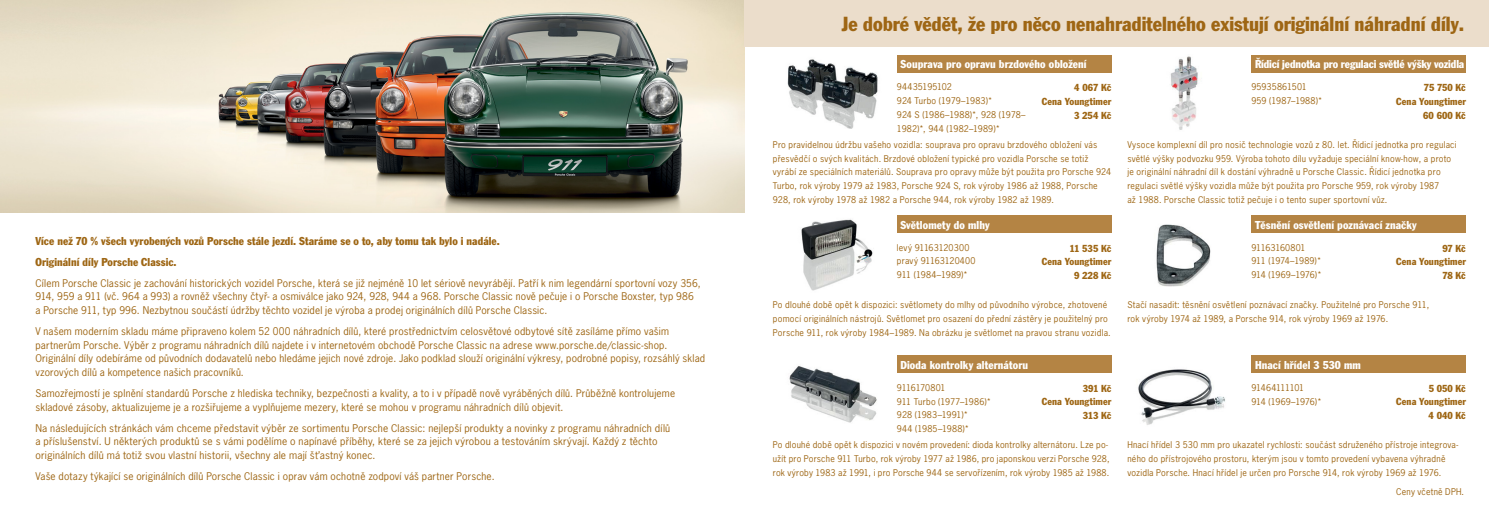
<style>
.page{position:relative;width:1489px;height:514px;background:#fff}
.page>*{position:absolute;margin:0;border:0;box-sizing:border-box;transform-origin:0 0}
.t1{font:condensed 20px "Porsche Franklin Gothic";color:#9e6614}
.produkt{font:condensed 11.25px "Porsche Franklin Gothic";letter-spacing:.01em;color:#fff}
.nadpis{font:condensed 11.25px "Porsche Franklin Gothic";letter-spacing:.005em;color:#9e6614}
.produkt-2{font:condensed 11.25px "Porsche Franklin Gothic";letter-spacing:-.01em;color:#fff}
.t2{font:10px/13.8px "Porsche News Gothic";letter-spacing:.02em;color:#9e6614}
.ceny{font:condensed 10px "Porsche Franklin Gothic";letter-spacing:.01em;color:#9e6614}
.Popisky{font:8.75px/13.8px "Porsche News Gothic";letter-spacing:.025em;color:#9e6614}
.Popisky-2{font:8.75px "Porsche News Gothic";letter-spacing:.005em;color:#9e6614}
.Popisky-3{font:8.75px "Porsche News Gothic";letter-spacing:-.025em;color:#9e6614}
.Popisky-4{font:8.75px "Porsche News Gothic";letter-spacing:-.01em;color:#9e6614}
.Popisky-5{font:8.75px "Porsche News Gothic";letter-spacing:-.005em;color:#9e6614}
.Popisky-6{font:8.75px "Porsche News Gothic";letter-spacing:-.03em;color:#9e6614}
.Popisky-7{font:8.75px "Porsche News Gothic";letter-spacing:-.045em;color:#9e6614}
</style>
<div class="page">
<img style="left:0;top:0;width:744px;height:213px">
<div style="left:744px;top:0;width:744px;height:46px;background:#ebddcb"></div>
<img style="left:787px;top:59px;width:91px;height:70px">
<div style="left:896px;top:55px;width:215px;height:18px;background:#b48444"></div>
<img style="left:1170px;top:56px;width:28px;height:74px">
<div style="left:1251px;top:55px;width:214px;height:18px;background:#b48444"></div>
<img style="left:801px;top:219px;width:72px;height:72px">
<div style="left:896px;top:215px;width:215px;height:18px;background:#b48444"></div>
<img style="left:1156px;top:224px;width:55px;height:63px">
<div style="left:1251px;top:215px;width:214px;height:18px;background:#b48444"></div>
<img style="left:789px;top:366px;width:88px;height:57px">
<div style="left:896px;top:355px;width:215px;height:18px;background:#b48444"></div>
<img style="left:1138px;top:369px;width:87px;height:56px">
<div style="left:1251px;top:355px;width:214px;height:18px;background:#b48444"></div>
<p class="nadpis" style="left:35px;top:234px;width:466px">Více než 70 % všech vyrobených vozů Porsche stále jezdí. Staráme se o to, aby tomu tak bylo i nadále.</p>
<p class="nadpis" style="left:35px;top:255px;width:143px">Originální díly Porsche Classic.</p>
<p class="t2" style="left:35px;top:276px;width:666px">Cílem Porsche Classic je zachování historických vozidel Porsche, která se již nejméně 10 let sériově nevyrábějí. Patří k nim legendární sportovní vozy 356,<br>914, 959 a 911 (vč. 964 a 993) a rovněž všechny čtyř- a osmiválce jako 924, 928, 944 a 968. Porsche Classic nově pečuje i o Porsche Boxster, typ 986 a Porsche 911, typ 996. Nezbytnou součástí údržby těchto vozidel je výroba a prodej originálních dílů Porsche Classic.</p>
<p class="t2" style="left:35px;top:324px;width:671px">V našem moderním skladu máme připraveno kolem 52 000 náhradních dílů, které prostřednictvím celosvětové odbytové sítě zasíláme přímo vašim partnerům Porsche. Výběr z programu náhradních dílů najdete i v internetovém obchodě Porsche Classic na adrese www.porsche.de/classic-shop.<br>Originální díly odebíráme od původních dodavatelů nebo hledáme jejich nové zdroje. Jako podklad slouží originální výkresy, podrobné popisy, rozsáhlý sklad vzorových dílů a kompetence našich pracovníků.</p>
<p class="t2" style="left:35px;top:386px;width:641px">Samozřejmostí je splnění standardů Porsche z hlediska techniky, bezpečnosti a kvality, a to i v případě nově vyráběných dílů. Průběžně kontrolujeme skladové zásoby, aktualizujeme je a rozšiřujeme a vyplňujeme mezery, které se mohou v programu náhradních dílů objevit.</p>
<p class="t2" style="left:35px;top:421px;width:636px">Na následujících stránkách vám chceme představit výběr ze sortimentu Porsche Classic: nejlepší produkty a novinky z programu náhradních dílů a příslušenství. U některých produktů se s vámi podělíme o napínavé příběhy, které se za jejich výrobou a testováním skrývají. Každý z těchto originálních dílů má totiž svou vlastní historii, všechny ale mají šťastný konec.</p>
<p class="t2" style="left:35px;top:469px;width:460px">Vaše dotazy týkající se originálních dílů Porsche Classic i oprav vám ochotně zodpoví váš partner Porsche.</p>
<p class="t1" style="left:841px;top:12px;width:623px">Je dobré vědět, že pro něco nenahraditelného existují originální náhradní díly.</p>
<p class="produkt" style="left:900px;top:57px;width:188px">Souprava pro opravu brzdového obložení</p>
<p class="Popisky" style="left:896px;top:80px;width:56px">94435195102</p>
<p class="Popisky-2" style="left:896px;top:95px;width:97px">924 Turbo (1979–1983)*</p>
<p class="Popisky" style="left:896px;top:108px;width:130px">924 S (1986–1988)*, 928 (1978–<br>1982)*, 944 (1982–1989)*</p>
<p class="Popisky" style="left:772px;top:138px;width:340px">Pro pravidelnou údržbu vašeho vozidla: souprava pro opravu brzdového obložení vás přesvědčí o svých kvalitách. Brzdové obložení typické pro vozidla Porsche se totiž vyrábí ze speciálních materiálů. Souprava pro opravy může být použita pro Porsche 924<br>Turbo, rok výroby 1979 až 1983, Porsche 924 S, rok výroby 1986 až 1988, Porsche 928, rok výroby 1978 až 1982 a Porsche 944, rok výroby 1982 až 1989.</p>
<p class="produkt-2" style="left:1254px;top:57px;width:211px">Řídicí jednotka pro regulaci světlé výšky vozidla</p>
<p class="Popisky-2" style="left:1251px;top:81px;width:57px">95935861501</p>
<p class="Popisky-2" style="left:1251px;top:95px;width:73px">959 (1987–1988)*</p>
<p class="Popisky" style="left:1127px;top:138px;width:331px">Vysoce komplexní díl pro nosič technologie vozů z 80. let. Řídicí jednotka pro regulaci světlé výšky podvozku 959. Výroba tohoto dílu vyžaduje speciální know-how, a proto je originální náhradní díl k dostání výhradně u Porsche Classic. Řídicí jednotka pro regulaci světlé výšky vozidla může být použita pro Porsche 959, rok výroby 1987<br>až 1988. Porsche Classic totiž pečuje i o tento super sportovní vůz.</p>
<p class="ceny" style="left:1074px;top:82px;width:39px">4 067 Kč</p>
<p class="ceny" style="left:1041px;top:95px;width:71px">Cena Youngtimer</p>
<p class="ceny" style="left:1074px;top:109px;width:39px">3 254 Kč</p>
<p class="ceny" style="left:1423px;top:82px;width:44px">75 750 Kč</p>
<p class="ceny" style="left:1396px;top:95px;width:71px">Cena Youngtimer</p>
<p class="ceny" style="left:1422px;top:109px;width:44px">60 600 Kč</p>
<p class="produkt" style="left:900px;top:218px;width:91px">Světlomety do mlhy</p>
<p class="Popisky" style="left:896px;top:240px;width:74px">levý 91163120300</p>
<p class="Popisky" style="left:896px;top:254px;width:80px">pravý 91163120400</p>
<p class="Popisky-5" style="left:896px;top:269px;width:73px">911 (1984–1989)*</p>
<p class="Popisky" style="left:772px;top:298px;width:339px">Po dlouhé době opět k dispozici: světlomety do mlhy od původního výrobce, zhotovené pomocí originálních nástrojů. Světlomet pro osazení do přední zástěry je použitelný pro<br>Porsche 911, rok výroby 1984–1989. Na obrázku je světlomet na pravou stranu vozidla.</p>
<p class="ceny" style="left:1069px;top:242px;width:44px">11 535 Kč</p>
<p class="ceny" style="left:1041px;top:256px;width:71px">Cena Youngtimer</p>
<p class="ceny" style="left:1074px;top:269px;width:39px">9 228 Kč</p>
<p class="produkt" style="left:900px;top:358px;width:129px">Dioda kontrolky alternátoru</p>
<p class="Popisky-3" style="left:896px;top:382px;width:50px">9116170801</p>
<p class="Popisky-4" style="left:896px;top:395px;width:96px">911 Turbo (1977–1986)*</p>
<p class="Popisky-2" style="left:896px;top:409px;width:73px">928 (1983–1991)*</p>
<p class="Popisky" style="left:896px;top:422px;width:74px">944 (1985–1988)*</p>
<p class="Popisky" style="left:772px;top:438px;width:338px">Po dlouhé době opět k dispozici v novém provedení: dioda kontrolky alternátoru. Lze po&shy;užít pro Porsche 911 Turbo, rok výroby 1977 až 1986, pro japonskou verzi Porsche 928, rok výroby 1983 až 1991, i pro Porsche 944 se servořízením, rok výroby 1985 až 1988.</p>
<p class="ceny" style="left:1082px;top:382px;width:30px">391 Kč</p>
<p class="ceny" style="left:1041px;top:396px;width:71px">Cena Youngtimer</p>
<p class="ceny" style="left:1082px;top:409px;width:30px">313 Kč</p>
<p class="produkt" style="left:1254px;top:218px;width:163px">Těsnění osvětlení poznávací značky</p>
<p class="Popisky-3" style="left:1251px;top:242px;width:56px">91163160801</p>
<p class="Popisky-6" style="left:1251px;top:255px;width:71px">911 (1974–1989)*</p>
<p class="Popisky-3" style="left:1251px;top:269px;width:72px">914 (1969–1976)*</p>
<p class="Popisky" style="left:1127px;top:298px;width:303px">Stačí nasadit: těsnění osvětlení poznávací značky. Použitelné pro Porsche 911, rok výroby 1974 až 1989, a Porsche 914, rok výroby 1969 až 1976.</p>
<p class="ceny" style="left:1442px;top:242px;width:25px">97 Kč</p>
<p class="ceny" style="left:1396px;top:256px;width:71px">Cena Youngtimer</p>
<p class="ceny" style="left:1442px;top:269px;width:25px">78 Kč</p>
<p class="produkt" style="left:1254px;top:358px;width:107px">Hnací hřídel 3 530 mm</p>
<p class="Popisky-7" style="left:1251px;top:382px;width:54px">91464111101</p>
<p class="Popisky-3" style="left:1251px;top:395px;width:72px">914 (1969–1976)*</p>
<p class="Popisky" style="left:1127px;top:438px;width:332px">Hnací hřídel 3 530 mm pro ukazatel rychlosti: součást sdruženého přístroje integrova&shy;ného do přístrojového prostoru, kterým jsou v tomto provedení vybavena výhradně vozidla Porsche. Hnací hřídel je určen pro Porsche 914, rok výroby 1969 až 1976.</p>
<p class="ceny" style="left:1428px;top:382px;width:39px">5 050 Kč</p>
<p class="ceny" style="left:1396px;top:396px;width:71px">Cena Youngtimer</p>
<p class="ceny" style="left:1428px;top:409px;width:39px">4 040 Kč</p>
<p class="Popisky" style="left:1396px;top:485px;width:69px">Ceny včetně DPH.</p>
</div>
